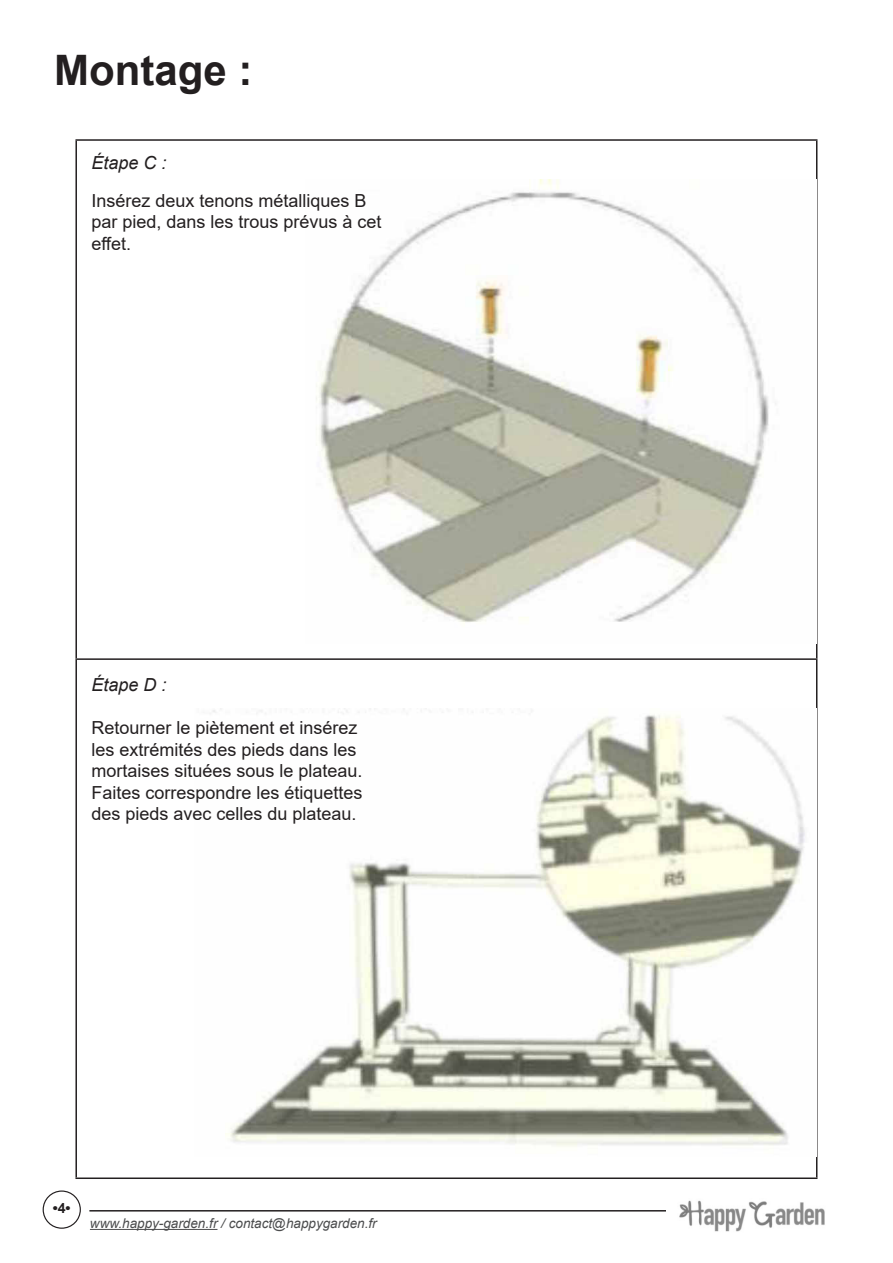
<style>
.page{position:relative;width:893px;height:1263px;background:#fff}
.page>*{position:absolute;margin:0;border:0;box-sizing:border-box;transform-origin:0 0}
.P3_4_5_6_7_TITRE{font:700 42px "Arial";color:#231f20}
.table_des_matières{font:18px/21.6px "Arial";color:#231f20}
.P5_Montage_-_Etapes{font:italic 18px "Arial";color:#231f20}
.t1{font:700 14.25px "Arial";color:#231f20}
.t2{font:italic 13.5px "Arial";color:#4b4c4d}
</style>
<div class="page">
<hr style="left:90px;top:1229px;width:127px;height:1px;background:#4b4c4d">
<div style="left:43px;top:1190px;width:38px;height:39px;border:1px solid #231f20;border-radius:50%"></div>
<hr style="left:89px;top:1210px;width:750px;height:1px;background:#231f20">
<img style="left:666px;top:1200px;width:173px;height:32px">
<hr style="left:75px;top:139px;width:742px;height:2px;background:#231f20">
<hr style="left:75px;top:141px;width:2px;height:517px;background:#231f20">
<hr style="left:816px;top:141px;width:1px;height:517px;background:#231f20">
<hr style="left:75px;top:658px;width:742px;height:2px;background:#231f20">
<hr style="left:75px;top:660px;width:2px;height:517px;background:#231f20">
<hr style="left:816px;top:660px;width:1px;height:517px;background:#231f20">
<hr style="left:75px;top:1177px;width:742px;height:2px;background:#231f20">
<img style="left:316px;top:179px;width:460px;height:443px">
<img style="left:212px;top:709px;width:593px;height:438px">
<p class="P3_4_5_6_7_TITRE" style="left:54px;top:40px;width:200px">Montage :</p>
<p class="P5_Montage_-_Etapes" style="left:91px;top:151px;width:77px">Étape C :</p>
<p class="table_des_matières" style="left:91px;top:189px;width:292px">Insérez deux tenons métalliques B par pied, dans les trous prévus à cet effet.</p>
<p class="P5_Montage_-_Etapes" style="left:91px;top:673px;width:77px">Étape D :</p>
<p class="table_des_matières" style="left:91px;top:717px;width:273px">Retourner le piètement et insérez les extrémités des pieds dans les mortaises situées sous le plateau.<br>Faites correspondre les étiquettes des pieds avec celles du plateau.</p>
<p class="t1" style="left:53px;top:1198px;width:19px">•4•</p>
<p class="t2" style="left:90px;top:1214px;width:288px">www.happy-garden.fr / contact@happygarden.fr</p>
</div>
